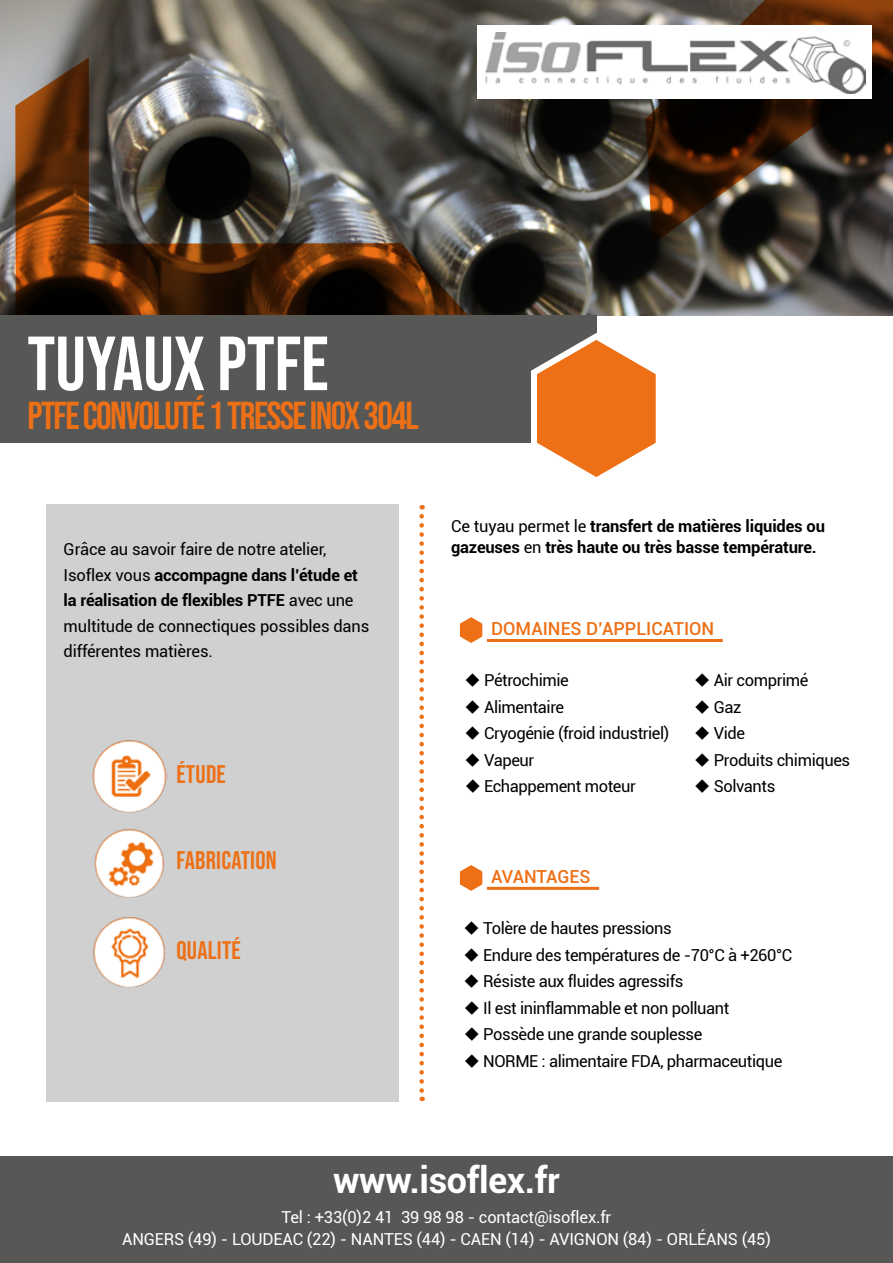
<style>
.page{position:relative;width:893px;height:1263px;background:#fff}
.page>*{position:absolute;margin:0;border:0;box-sizing:border-box;transform-origin:0 0}
.t1{font:76.5px "Bebas Neue";color:#fff}
.t2{font:39px "Bebas Neue";letter-spacing:-.04em;color:#ed7016}
.t3{font:700 36px "Roboto";letter-spacing:-.01em;color:#fff}
.t4{font:25.5px "Bebas Neue";letter-spacing:.01em;color:#ed7016}
.t5{font:500 18px "Roboto";color:#ed7016}
.t6{font:16.5px/26.5px "Roboto";letter-spacing:-.025em;color:#000}
.t7{font:16.5px/22px "Roboto";letter-spacing:-.01em;color:#fff;text-align:center}
.t8{font:700 16.5px/21px "Roboto";letter-spacing:-.01em;color:#000}
.s1{font-weight:700}
.s2{font-weight:400}
</style>
<div class="page">
<img style="left:0;top:0;width:893px;height:316px">
<img style="left:15px;top:57px;width:454px;height:259px">
<div style="left:0;top:316px;width:596px;height:127px;background:#575756"></div>
<svg style="left:531px;top:329px;width:125px;height:148px"></svg>
<svg style="left:646px;top:0;width:247px;height:244px;background:#392a1f"></svg>
<div style="left:477px;top:26px;width:395px;height:73px;background:#fff"></div>
<img style="left:486px;top:33px;width:379px;height:60px">
<div style="left:0;top:1156px;width:893px;height:107px;background:#575756"></div>
<svg style="left:460px;top:617px;width:27px;height:26px"></svg>
<svg style="left:460px;top:865px;width:31px;height:26px"></svg>
<hr style="left:487px;top:639px;width:236px;height:3px;background:#ed7016">
<hr style="left:487px;top:887px;width:112px;height:3px;background:#ed7016">
<svg style="left:419px;top:516px;width:5px;height:585px"></svg>
<div style="left:47px;top:504px;width:352px;height:597px;background:#d0d0d0"></div>
<img style="left:92px;top:740px;width:75px;height:73px">
<img style="left:94px;top:829px;width:70px;height:69px">
<img style="left:93px;top:917px;width:72px;height:70px">
<h1 class="t1" style="left:27px;top:320px;width:303px">TUYAUX PTFE</h1>
<h2 class="t2" style="left:27px;top:394px;width:393px">PTFE CONVOLUTÉ 1 TRESSE INOX 304L</h2>
<p class="t6" style="left:64px;top:536px;width:307px;line-height:25.5px">Grâce au savoir faire de notre atelier, Isoflex vous <span class="s1">accompagne dans l’étude et la réalisation de flexibles PTFE</span> avec une multitude de connectiques possibles dans différentes matières.</p>
<h3 class="t4" style="left:176px;top:760px;width:51px">ÉTUDE</h3>
<h3 class="t4" style="left:176px;top:846px;width:102px">FABRICATION</h3>
<h3 class="t4" style="left:176px;top:936px;width:66px">QUALITÉ</h3>
<p class="t8" style="left:451px;top:515px;width:375px"><span class="s2">Ce tuyau permet le</span> transfert de matières liquides ou gazeuses <span class="s2">en</span> très haute ou très basse température.</p>
<p class="t5" style="left:491px;top:616px;width:225px">DOMAINES D’APPLICATION</p>
<p class="t6" style="left:484px;top:666px;width:187px">Pétrochimie<br>Alimentaire<br>Cryogénie (froid industriel)<br>Vapeur<br>Echappement moteur</p>
<p class="t5" style="left:491px;top:863px;width:101px">AVANTAGES</p>
<p class="t6" style="left:714px;top:666px;width:138px">Air comprimé<br>Gaz<br>Vide<br>Produits chimiques<br>Solvants</p>
<p class="t6" style="left:483px;top:914px;width:311px">Tolère de hautes pressions<br>Endure des températures de -70°C à +260°C Résiste aux fluides agressifs<br>Il est ininflammable et non polluant Possède une grande souplesse<br>NORME : alimentaire FDA, pharmaceutique</p>
<h3 class="t3" style="left:333px;top:1155px;width:228px">www.isoflex.fr</h3>
<p class="t7" style="left:122px;top:1205px;width:650px">Tel : +33(0)2 41 39 98 98 - contact@isoflex.fr<br>ANGERS (49) - LOUDEAC (22) - NANTES (44) - CAEN (14) - AVIGNON (84) - ORLÉANS (45)</p>
</div>
